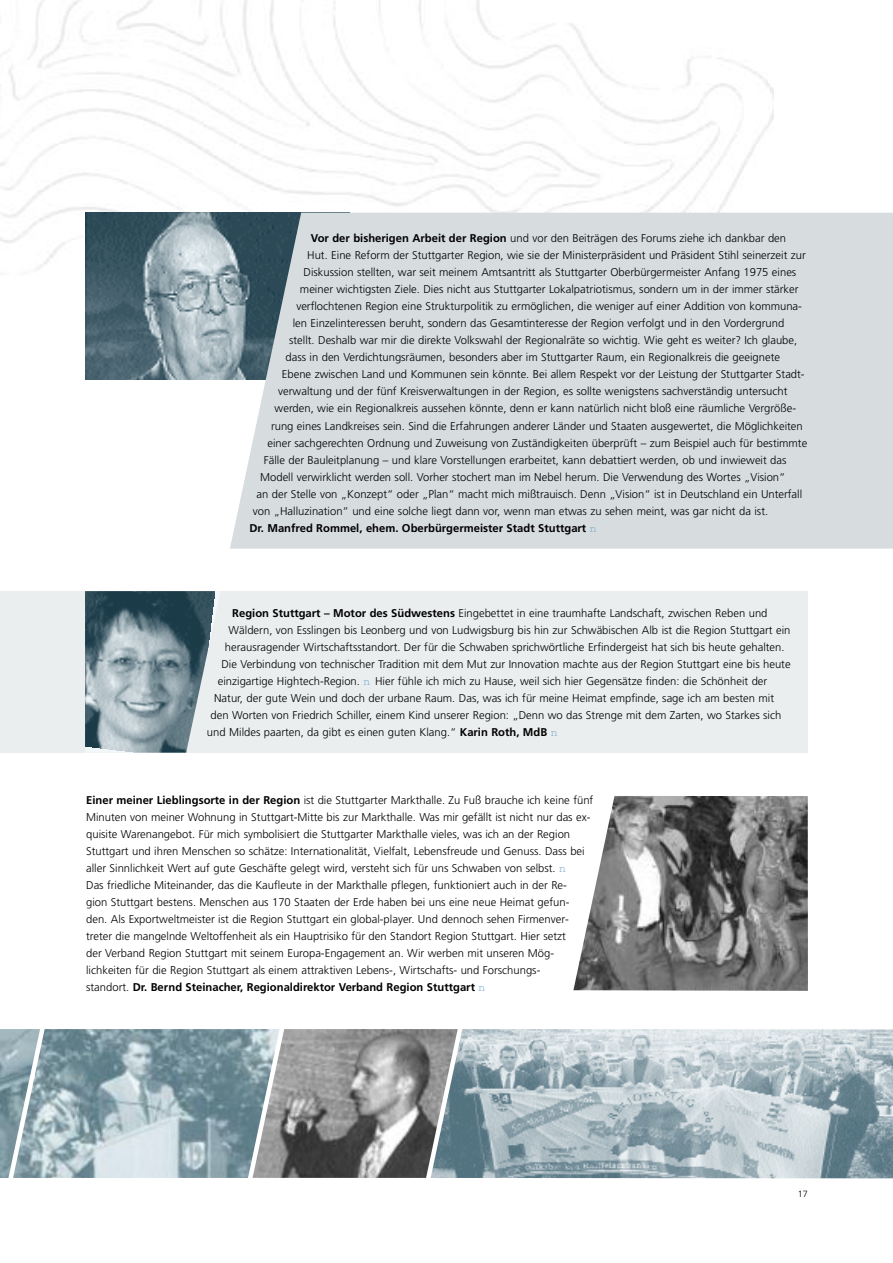
<style>
.page{position:relative;width:893px;height:1263px;background:#fff}
.page>*{position:absolute;margin:0;border:0;box-sizing:border-box;transform-origin:0 0}
.t1{font:300 11.25px/17px "Frutiger";color:#000}
.t2{font:700 11.25px "Frutiger";color:#000}
.t3{font:300 9px "Frutiger";color:#000}
.s1{font-weight:700}
.s2{font-family:"Courier";font-weight:400;color:#7caece}
</style>
<div class="page">
<img style="left:0;top:0;width:774px;height:269px">
<img style="left:85px;top:213px;width:145px;height:166px">
<div style="left:0;top:591px;width:808px;height:162px;background:#ebeeef"></div>
<div style="left:230px;top:213px;width:663px;height:336px;background:#d7dcdf"></div>
<img style="left:85px;top:591px;width:130px;height:162px">
<img style="left:573px;top:796px;width:235px;height:195px">
<img style="left:467px;top:1029px;width:426px;height:149px">
<svg style="left:0;top:1029px;width:467px;height:149px;background:#8f9da2"></svg>
<p class="t1" style="left:311px;top:231px;width:477px"><span class="s1">Vor der bisherigen Arbeit der Region</span> und vor den Beiträgen des Forums ziehe ich dankbar den</p>
<p class="t1" style="left:307px;top:248px;width:500px">Hut. Eine Reform der Stuttgarter Region, wie sie der Ministerpräsident und Präsident Stihl seinerzeit zur</p>
<p class="t1" style="left:304px;top:265px;width:494px">Diskussion stellten, war seit meinem Amtsantritt als Stuttgarter Oberbürgermeister Anfang 1975 eines</p>
<p class="t1" style="left:300px;top:282px;width:500px">meiner wichtigsten Ziele. Dies nicht aus Stuttgarter Lokalpatriotismus, sondern um in der immer stärker</p>
<p class="t1" style="left:296px;top:299px;width:507px">verflochtenen Region eine Strukturpolitik zu ermöglichen, die weniger auf einer Addition von kommuna-</p>
<p class="t1" style="left:293px;top:316px;width:493px">len Einzelinteressen beruht, sondern das Gesamtinteresse der Region verfolgt und in den Vordergrund</p>
<p class="t1" style="left:289px;top:333px;width:510px">stellt. Deshalb war mir die direkte Volkswahl der Regionalräte so wichtig. Wie geht es weiter? Ich glaube,</p>
<p class="t1" style="left:285px;top:350px;width:496px">dass in den Verdichtungsräumen, besonders aber im Stuttgarter Raum, ein Regionalkreis die geeignete</p>
<p class="t1" style="left:282px;top:367px;width:524px">Ebene zwischen Land und Kommunen sein könnte. Bei allem Respekt vor der Leistung der Stuttgarter Stadt-</p>
<p class="t1" style="left:278px;top:384px;width:511px">verwaltung und der fünf Kreisverwaltungen in der Region, es sollte wenigstens sachverständig untersucht</p>
<p class="t1" style="left:275px;top:401px;width:523px">werden, wie ein Regionalkreis aussehen könnte, denn er kann natürlich nicht bloß eine räumliche Vergröße-</p>
<p class="t1" style="left:271px;top:418px;width:533px">rung eines Landkreises sein. Sind die Erfahrungen anderer Länder und Staaten ausgewertet, die Möglichkeiten</p>
<p class="t1" style="left:267px;top:435px;width:541px">einer sachgerechten Ordnung und Zuweisung von Zuständigkeiten überprüft – zum Beispiel auch für bestimmte</p>
<p class="t1" style="left:264px;top:452px;width:524px">Fälle der Bauleitplanung – und klare Vorstellungen erarbeitet, kann debattiert werden, ob und inwieweit das</p>
<p class="t1" style="left:260px;top:469px;width:527px">Modell verwirklicht werden soll. Vorher stochert man im Nebel herum. Die Verwendung des Wortes „Vision“</p>
<p class="t1" style="left:257px;top:486px;width:547px">an der Stelle von „Konzept“ oder „Plan“ macht mich mißtrauisch. Denn „Vision“ ist in Deutschland ein Unterfall</p>
<p class="t1" style="left:253px;top:503px;width:517px">von „Halluzination“ und eine solche liegt dann vor, wenn man etwas zu sehen meint, was gar nicht da ist.</p>
<p class="t2" style="left:249px;top:523px;width:349px">Dr. Manfred Rommel, ehem. Oberbürgermeister Stadt Stuttgart <span class="s2">n</span></p>
<p class="t1" style="left:232px;top:605px;width:537px"><span class="s1">Region Stuttgart – Motor des Südwestens</span> Eingebettet in eine traumhafte Landschaft, zwischen Reben und</p>
<p class="t1" style="left:229px;top:622px;width:563px">Wäldern, von Esslingen bis Leonberg und von Ludwigsburg bis hin zur Schwäbischen Alb ist die Region Stuttgart ein</p>
<p class="t1" style="left:225px;top:639px;width:561px">herausragender Wirtschaftsstandort. Der für die Schwaben sprichwörtliche Erfindergeist hat sich bis heute gehalten.</p>
<p class="t1" style="left:221px;top:656px;width:571px">Die Verbindung von technischer Tradition mit dem Mut zur Innovation machte aus der Region Stuttgart eine bis heute</p>
<p class="t1" style="left:218px;top:673px;width:551px">einzigartige Hightech-Region. <span class="s2">n</span> Hier fühle ich mich zu Hause, weil sich hier Gegensätze finden: die Schönheit der</p>
<p class="t1" style="left:214px;top:690px;width:561px">Natur, der gute Wein und doch der urbane Raum. Das, was ich für meine Heimat empfinde, sage ich am besten mit</p>
<p class="t1" style="left:210px;top:707px;width:572px">den Worten von Friedrich Schiller, einem Kind unserer Region: „Denn wo das Strenge mit dem Zarten, wo Starkes sich</p>
<p class="t1" style="left:207px;top:724px;width:352px">und Mildes paarten, da gibt es einen guten Klang.“ <span class="s1">Karin Roth, MdB</span> <span class="s2">n</span></p>
<p class="t1" style="left:86px;top:792px;width:509px"><span class="s1">Einer meiner Lieblingsorte in der Region</span> ist die Stuttgarter Markthalle. Zu Fuß brauche ich keine fünf Minuten von meiner Wohnung in Stuttgart-Mitte bis zur Markthalle. Was mir gefällt ist nicht nur das ex&shy;quisite Warenangebot. Für mich symbolisiert die Stuttgarter Markthalle vieles, was ich an der Region Stuttgart und ihren Menschen so schätze: Internationalität, Vielfalt, Lebensfreude und Genuss. Dass bei aller Sinnlichkeit Wert auf gute Geschäfte gelegt wird, versteht sich für uns Schwaben von selbst. <span class="s2">n<br></span>Das friedliche Miteinander, das die Kaufleute in der Markthalle pflegen, funktioniert auch in der Re-<br>gion Stuttgart bestens. Menschen aus 170 Staaten der Erde haben bei uns eine neue Heimat gefun&shy;den. Als Exportweltmeister ist die Region Stuttgart ein global-player. Und dennoch sehen Firmenver&shy;treter die mangelnde Weltoffenheit als ein Hauptrisiko für den Standort Region Stuttgart. Hier setzt<br>der Verband Region Stuttgart mit seinem Europa-Engagement an. Wir werben mit unseren Mög&shy;lichkeiten für die Region Stuttgart als einem attraktiven Lebens-, Wirtschafts- und Forschungs-<br>standort. <span class="s1">Dr. Bernd Steinacher, Regionaldirektor Verband Region Stuttgart</span> <span class="s2">n</span></p>
<p class="t3" style="left:798px;top:1191px;width:12px">17</p>
</div>
